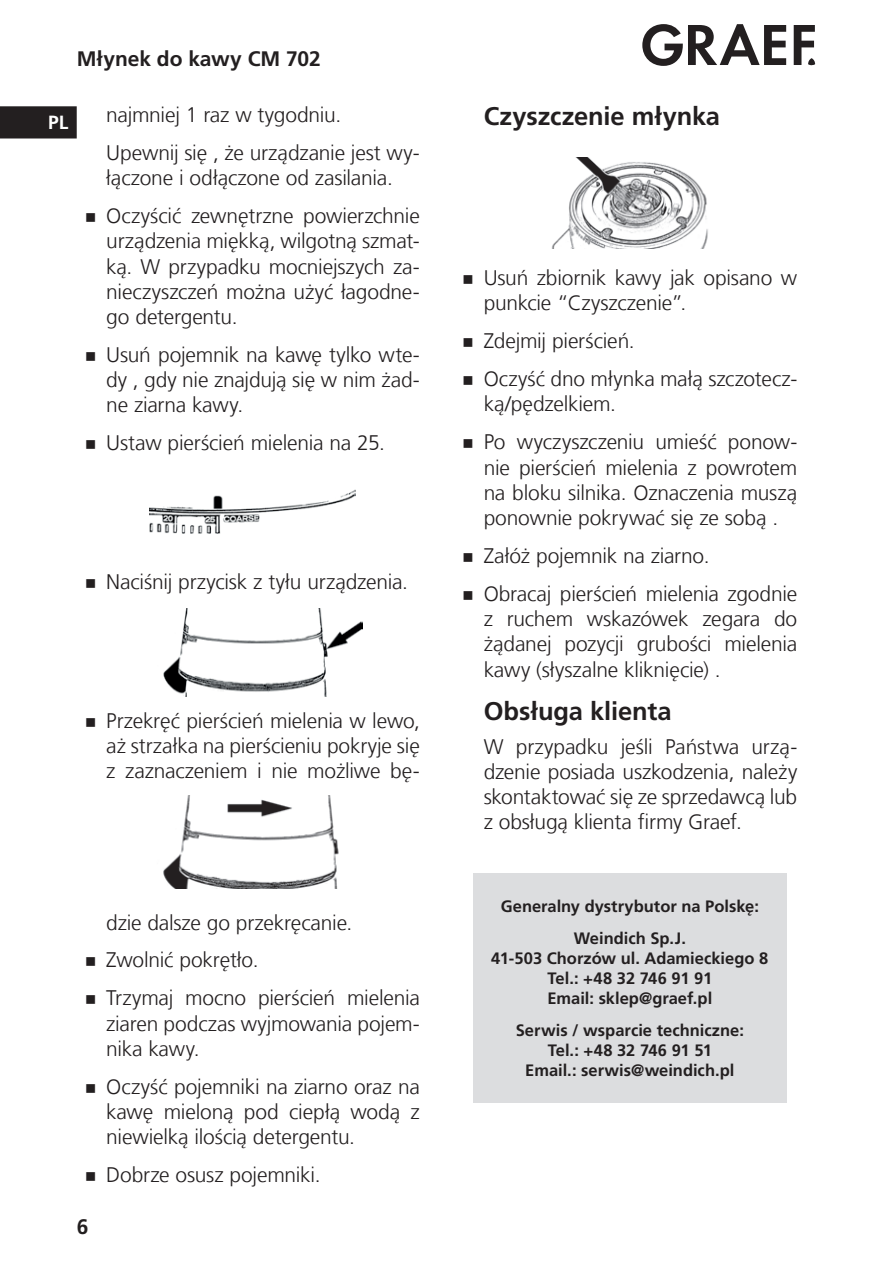
<style>
.page{position:relative;width:893px;height:1263px;background:#fff}
.page>*{position:absolute;margin:0;border:0;box-sizing:border-box;transform-origin:0 0}
.t1{font:700 25.5px "Frutiger LT Com";letter-spacing:-.005em;color:#231f20}
.t2{font:300 21px/25.2px "Frutiger LT Com";letter-spacing:-.01em;color:#231f20}
.t3{font:700 21px "Frutiger LT Com";letter-spacing:-.005em;color:#231f20}
.t4{font:700 19.05px "Frutiger LT Com";color:#fff}
.t5{font:700 16.5px/19.8px "Frutiger LT Com";color:#231f20;text-align:center}
</style>
<div class="page">
<img style="left:149px;top:489px;width:207px;height:45px">
<img style="left:163px;top:609px;width:199px;height:88px">
<img style="left:163px;top:795px;width:176px;height:94px">
<img style="left:552px;top:157px;width:156px;height:91px">
<div style="left:473px;top:873px;width:314px;height:229px;background:#dcdddf"></div>
<svg style="left:642px;top:24px;width:144px;height:42px"></svg>
<svg style="left:794px;top:25px;width:21px;height:40px"></svg>
<div style="left:1px;top:107px;width:75px;height:30px;background:#231f20"></div>
<div style="left:0;top:106px;width:77px;height:32px;border:2px solid #231f20"></div>
<p class="t3" style="left:77px;top:46px;width:246px">Młynek do kawy CM 702</p>
<p class="t4" style="left:48px;top:111px;width:22px">PL</p>
<p class="t2" style="left:106px;top:96px;width:315px;line-height:38px">najmniej 1 raz w tygodniu.<br>Upewnij się , że urządzanie jest wy-</p>
<p class="t2" style="left:106px;top:159px;width:315px;line-height:38px">łączone i odłączone od zasilania.<br>Oczyścić zewnętrzne powierzchnie</p>
<p class="t2" style="left:106px;top:229px;width:315px;text-align:justify">urządzenia miękką, wilgotną szmat&shy;ką. W przypadku mocniejszych za&shy;nieczyszczeń można użyć łagodne&shy;go detergentu.</p>
<p class="t2" style="left:106px;top:342px;width:315px;text-align:justify">Usuń pojemnik na kawę tylko wte&shy;dy , gdy nie znajdują się w nim żad&shy;ne ziarna kawy.</p>
<p class="t2" style="left:106px;top:431px;width:280px">Ustaw pierścień mielenia na 25.</p>
<p class="t2" style="left:106px;top:569px;width:303px">Naciśnij przycisk z tyłu urządzenia.</p>
<p class="t2" style="left:106px;top:708px;width:315px;text-align:justify">Przekręć pierścień mielenia w lewo, aż strzałka na pierścieniu pokryje się z zaznaczeniem i nie możliwe bę-</p>
<p class="t3" style="left:77px;top:1214px;width:13px">6</p>
<p class="t2" style="left:106px;top:903px;width:315px;line-height:38px">dzie dalsze go przekręcanie.<br>Zwolnić pokrętło.<br>Trzymaj mocno pierścień mielenia</p>
<p class="t2" style="left:106px;top:1011px;width:315px">ziaren podczas wyjmowania pojem&shy;nika kawy.</p>
<p class="t2" style="left:106px;top:1074px;width:315px;text-align:justify">Oczyść pojemniki na ziarno oraz na kawę mieloną pod ciepłą wodą z niewielką ilością detergentu.</p>
<p class="t2" style="left:106px;top:1162px;width:216px">Dobrze osusz pojemniki.</p>
<p class="t1" style="left:484px;top:102px;width:238px">Czyszczenie młynka</p>
<p class="t2" style="left:484px;top:265px;width:315px">Usuń zbiornik kawy jak opisano w punkcie “Czyszczenie”.</p>
<p class="t2" style="left:484px;top:322px;width:315px;line-height:38px">Zdejmij pierścień.<br>Oczyść dno młynka małą szczotecz-</p>
<p class="t2" style="left:484px;top:385px;width:315px;line-height:38px">ką/pędzelkiem.<br>Po wyczyszczeniu umieść ponow-</p>
<p class="t2" style="left:484px;top:455px;width:315px;text-align:justify">nie pierścień mielenia z powrotem na bloku silnika. Oznaczenia muszą ponownie pokrywać się ze sobą .</p>
<p class="t2" style="left:484px;top:537px;width:315px;line-height:38px">Załóż pojemnik na ziarno.<br>Obracaj pierścień mielenia zgodnie</p>
<p class="t2" style="left:484px;top:606px;width:315px;text-align:justify">z ruchem wskazówek zegara do żądanej pozycji grubości mielenia kawy (słyszalne kliknięcie) .</p>
<p class="t1" style="left:484px;top:696px;width:190px">Obsługa klienta</p>
<p class="t2" style="left:484px;top:734px;width:315px;text-align:justify">W przypadku jeśli Państwa urzą&shy;dzenie posiada uszkodzenia, należy skontaktować się ze sprzedawcą lub z obsługą klienta firmy Graef.</p>
<p class="t5" style="left:501px;top:890px;width:260px;line-height:32.5px">Generalny dystrybutor na Polskę:<br>Weindich Sp.J.</p>
<p class="t5" style="left:491px;top:948px;width:279px">41-503 Chorzów ul. Adamieckiego 8<br>Tel.: +48 32 746 91 91<br>Email: sklep@graef.pl</p>
<p class="t5" style="left:516px;top:1021px;width:230px">Serwis / wsparcie techniczne:<br>Tel.: +48 32 746 91 51<br>Email.: serwis@weindich.pl</p>
</div>
